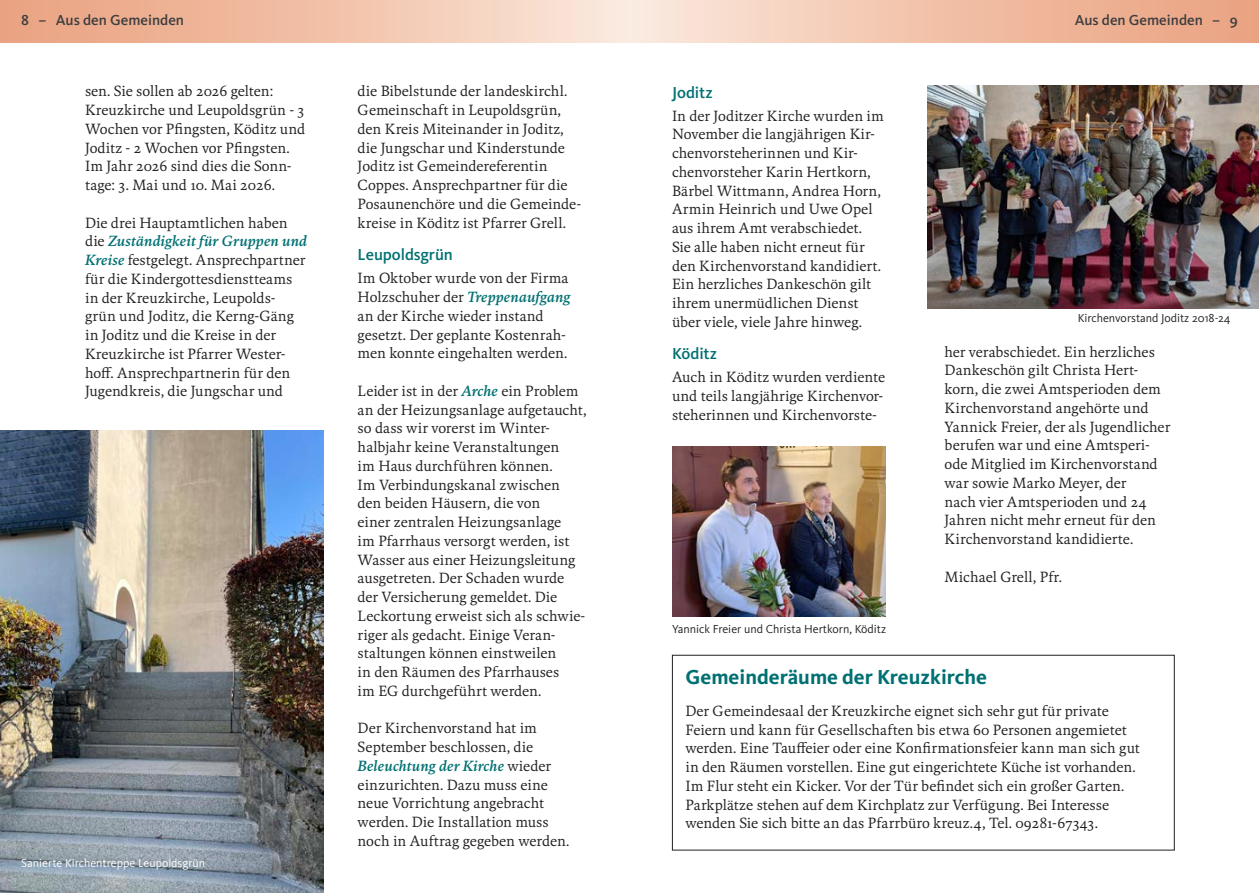
<style>
.page{position:relative;width:1259px;height:893px;background:#fff}
.page>*{position:absolute;margin:0;border:0;box-sizing:border-box;transform-origin:0 0}
.kreuz_4_-_Überschrift{font:700 21px "Kievit OT";color:#017072}
.kreuz_4_zwÜberschrift{font:500 16.5px "Kievit OT";letter-spacing:-.005em;color:#017072}
.kreuz_4_-_serif_10pt_-_Fließtext{font:15px/18.8px "Kievit Serif";color:#231f20}
.t1{font:500 15px "Kievit OT";color:#3e3e3f}
.kreuz_4_-_8pt_-_BildU{font:12px "Kievit OT";color:#231f20}
.kreuz_4_-_8pt_-_BildU-2{font:12px "Kievit OT";color:#fff}
.s1{font-weight:500;font-style:italic;color:#017072}
</style>
<div class="page">
<div style="left:0;top:0;width:629px;height:43px;background:linear-gradient(to right,#e99e7b,#fae7db)"></div>
<div style="left:629px;top:0;width:630px;height:43px;background:linear-gradient(to right,#fae7db,#e99f7c)"></div>
<img style="left:0;top:431px;width:324px;height:462px">
<div style="left:672px;top:655px;width:502px;height:195px;border:1px solid #231f20"></div>
<img style="left:927px;top:85px;width:332px;height:224px">
<img style="left:672px;top:446px;width:213px;height:170px">
<p class="t1" style="left:21px;top:11px;width:164px">8 – Aus den Gemeinden</p>
<p class="t1" style="left:1074px;top:11px;width:164px">Aus den Gemeinden – 9</p>
<p class="kreuz_4_-_serif_10pt_-_Fließtext" style="left:85px;top:81px;width:222px">sen. Sie sollen ab 2026 gelten:<br>Kreuzkirche und Leupoldsgrün - 3<br>Wochen vor Pfingsten, Köditz und<br>Joditz - 2 Wochen vor Pfingsten.<br>Im Jahr 2026 sind dies die Sonn&shy;tage: 3. Mai und 10. Mai 2026.</p>
<p class="kreuz_4_-_serif_10pt_-_Fließtext" style="left:85px;top:213px;width:224px">Die drei Hauptamtlichen haben die <span class="s1">Zuständigkeit für Gruppen und<br>Kreise</span> festgelegt. Ansprechpartner für die Kindergottesdienstteams in der Kreuzkirche, Leupolds&shy;grün und Joditz, die Kerng-Gäng in Joditz und die Kreise in der<br>Kreuzkirche ist Pfarrer Wester&shy;hoff. Ansprechpartnerin für den<br>Jugendkreis, die Jungschar und</p>
<p class="kreuz_4_-_8pt_-_BildU-2" style="left:21px;top:856px;width:186px">Sanierte Kirchentreppe Leupoldsgrün</p>
<p class="kreuz_4_-_serif_10pt_-_Fließtext" style="left:358px;top:81px;width:225px">die Bibelstunde der landeskirchl.<br>Gemeinschaft in Leupoldsgrün, den Kreis Miteinander in Joditz, die Jungschar und Kinderstunde Joditz ist Gemeindereferentin Coppes. Ansprechpartner für die Posaunenchöre und die Gemeinde&shy;kreise in Köditz ist Pfarrer Grell.</p>
<p class="kreuz_4_zwÜberschrift" style="left:358px;top:245px;width:97px">Leupoldsgrün</p>
<p class="kreuz_4_-_serif_10pt_-_Fließtext" style="left:358px;top:268px;width:214px">Im Oktober wurde von der Firma<br>Holzschuher der <span class="s1">Treppenaufgang </span>an der Kirche wieder instand gesetzt. Der geplante Kostenrah&shy;men konnte eingehalten werden.</p>
<p class="kreuz_4_-_serif_10pt_-_Fließtext" style="left:358px;top:381px;width:230px">Leider ist in der <span class="s1">Arche</span> ein Problem an der Heizungsanlage aufgetaucht, so dass wir vorerst im Winter&shy;halbjahr keine Veranstaltungen<br>im Haus durchführen können.<br>Im Verbindungskanal zwischen den beiden Häusern, die von<br>einer zentralen Heizungsanlage<br>im Pfarrhaus versorgt werden, ist<br>Wasser aus einer Heizungsleitung ausgetreten. Der Schaden wurde der Versicherung gemeldet. Die<br>Leckortung erweist sich als schwie&shy;riger als gedacht. Einige Veran&shy;staltungen können einstweilen<br>in den Räumen des Pfarrhauses<br>im EG durchgeführt werden.</p>
<p class="kreuz_4_-_serif_10pt_-_Fließtext" style="left:358px;top:718px;width:213px">Der Kirchenvorstand hat im<br>September beschlossen, die<br><span class="s1">Beleuchtung der Kirche</span> wieder einzurichten. Dazu muss eine neue Vorrichtung angebracht werden. Die Installation muss noch in Auftrag gegeben werden.</p>
<p class="kreuz_4_zwÜberschrift" style="left:672px;top:83px;width:42px">Joditz</p>
<p class="kreuz_4_-_serif_10pt_-_Fließtext" style="left:672px;top:106px;width:213px">In der Joditzer Kirche wurden im<br>November die langjährigen Kir&shy;chenvorsteherinnen und Kir&shy;chenvorsteher Karin Hertkorn,<br>Bärbel Wittmann, Andrea Horn,<br>Armin Heinrich und Uwe Opel aus ihrem Amt verabschiedet.<br>Sie alle haben nicht erneut für den Kirchenvorstand kandidiert.<br>Ein herzliches Dankeschön gilt ihrem unermüdlichen Dienst über viele, viele Jahre hinweg.</p>
<p class="kreuz_4_zwÜberschrift" style="left:672px;top:344px;width:47px">Köditz</p>
<p class="kreuz_4_-_serif_10pt_-_Fließtext" style="left:672px;top:367px;width:215px">Auch in Köditz wurden verdiente und teils langjährige Kirchenvor&shy;steherinnen und Kirchenvorste-</p>
<p class="kreuz_4_-_8pt_-_BildU" style="left:672px;top:622px;width:215px">Yannick Freier und Christa Hertkorn, Köditz</p>
<p class="kreuz_4_-_8pt_-_BildU" style="left:1077px;top:312px;width:154px">Kirchenvorstand Joditz 2018-24</p>
<p class="kreuz_4_-_serif_10pt_-_Fließtext" style="left:944px;top:342px;width:227px">her verabschiedet. Ein herzliches<br>Dankeschön gilt Christa Hert&shy;korn, die zwei Amtsperioden dem<br>Kirchenvorstand angehörte und<br>Yannick Freier, der als Jugendlicher berufen war und eine Amtsperi&shy;ode Mitglied im Kirchenvorstand war sowie Marko Meyer, der<br>nach vier Amtsperioden und 24<br>Jahren nicht mehr erneut für den<br>Kirchenvorstand kandidierte.</p>
<p class="kreuz_4_-_serif_10pt_-_Fließtext" style="left:944px;top:567px;width:119px">Michael Grell, Pfr.</p>
<p class="kreuz_4_-_Überschrift" style="left:685px;top:665px;width:303px">Gemeinderäume der Kreuzkirche</p>
<p class="kreuz_4_-_serif_10pt_-_Fließtext" style="left:685px;top:701px;width:456px">Der Gemeindesaal der Kreuzkirche eignet sich sehr gut für private Feiern und kann für Gesellschaften bis etwa 60 Personen angemietet werden. Eine Tauffeier oder eine Konfirmationsfeier kann man sich gut in den Räumen vorstellen. Eine gut eingerichtete Küche ist vorhanden.<br>Im Flur steht ein Kicker. Vor der Tür befindet sich ein großer Garten.<br>Parkplätze stehen auf dem Kirchplatz zur Verfügung. Bei Interesse wenden Sie sich bitte an das Pfarrbüro kreuz.4, Tel. 09281-67343.</p>
</div>
